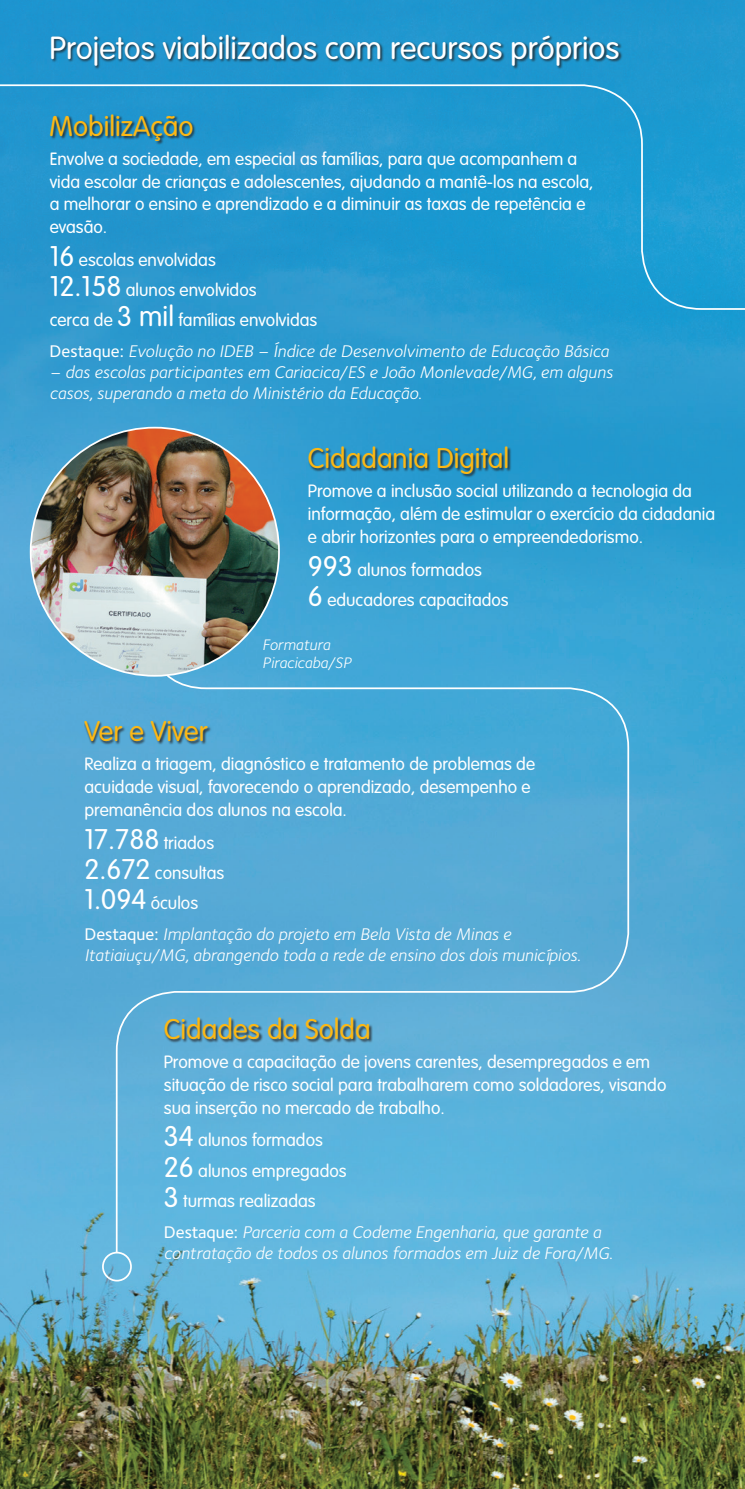
<style>
.page{position:relative;width:745px;height:1489px;background:#fff}
.page>*{position:absolute;margin:0;border:0;box-sizing:border-box;transform-origin:0 0}
.t1{font:300 31.5px "VAG Rounded Std";color:#fff}
.t2{font:300 28px "VAG Rounded Std";color:#fcb814}
.t3{font:300 17.5px/22.8px "VAG Rounded Std";color:#fff}
.t4{font:italic 17.5px/21px "Foundry Sterling";color:#fff}
.t5{font:italic 15.75px/17.5px "Foundry Sterling";color:#fff}
.s1{font-size:28px}
.s2{font-weight:500;font-style:normal}
</style>
<div class="page">
<img style="left:0;top:0;width:744px;height:1488px">
<svg style="left:0;top:83px;width:744px;height:228px;background:#2299cf"></svg>
<svg style="left:115px;top:566px;width:514px;height:687px;background:#54add8"></svg>
<img style="left:31px;top:427px;width:248px;height:248px;border-radius:124px">
<div style="left:52px;top:35px;width:570px;height:35px;background:#231f20;opacity:.8"></div>
<div style="left:102px;top:1251px;width:30px;height:30px;border:2px solid #fff;border-radius:50%"></div>
<div style="left:50px;top:114px;width:146px;height:31px;background:#231f20;opacity:.8"></div>
<div style="left:308px;top:447px;width:203px;height:31px;background:#231f20;opacity:.8"></div>
<div style="left:84px;top:721px;width:127px;height:24px;background:#231f20;opacity:.8"></div>
<div style="left:164px;top:1017px;width:208px;height:26px;background:#231f20;opacity:.8"></div>
<h1 class="t1" style="left:50px;top:30px;width:571px">Projetos viabilizados com recursos próprios</h1>
<h2 class="t2" style="left:50px;top:110px;width:145px">MobilizAção</h2>
<p class="t3" style="left:50px;top:148px;width:545px">Envolve a sociedade, em especial as famílias, para que acompanhem a vida escolar de crianças e adolescentes, ajudando a mantê-los na escola, a melhorar o ensino e aprendizado e a diminuir as taxas de repetência e evasão.</p>
<p class="t3" style="left:50px;top:245px;width:269px;line-height:30.3px"><span class="s1">16</span> escolas envolvidas<br><span class="s1">12.158</span> alunos envolvidos<br>cerca de <span class="s1">3 mil</span> famílias envolvidas</p>
<p class="t4" style="left:50px;top:341px;width:560px"><span class="s2">Destaque:</span> Evolução no IDEB – Índice de Desenvolvimento de Educação Básica</p>
<p class="t4" style="left:50px;top:362px;width:564px">– das escolas participantes em Cariacica/ES e João Monlevade/MG, em alguns casos, superando a meta do Ministério da Educação.</p>
<h2 class="t2" style="left:308px;top:442px;width:203px">Cidadania Digital</h2>
<p class="t3" style="left:308px;top:480px;width:408px">Promove a inclusão social utilizando a tecnologia da informação, além de estimular o exercício da cidadania e abrir horizontes para o empreendedorismo.</p>
<p class="t3" style="left:308px;top:555px;width:202px;line-height:30.3px"><span class="s1">993</span> alunos formados<br><span class="s1">6</span> educadores capacitados</p>
<h2 class="t2" style="left:84px;top:715px;width:125px">Ver e Viver</h2>
<p class="t5" style="left:262px;top:636px;width:90px">Formatura<br>Piracicaba/SP</p>
<p class="t3" style="left:84px;top:753px;width:452px">Realiza a triagem, diagnóstico e tratamento de problemas de acuidade visual, favorecendo o aprendizado, desempenho e premanência dos alunos na escola.</p>
<p class="t3" style="left:84px;top:828px;width:141px;line-height:30.3px"><span class="s1">17.788</span> triados<br><span class="s1">2.672</span> consultas<br><span class="s1">1.094</span> óculos</p>
<p class="t4" style="left:84px;top:923px;width:497px"><span class="s2">Destaque:</span> Implantação do projeto em Bela Vista de Minas e<br>Itatiaiuçu/MG, abrangendo toda a rede de ensino dos dois municípios.</p>
<h2 class="t2" style="left:164px;top:1013px;width:208px">Cidades da Solda</h2>
<p class="t3" style="left:164px;top:1051px;width:503px">Promove a capacitação de jovens carentes, desempregados e em situação de risco social para trabalharem como soldadores, visando sua inserção no mercado de trabalho.</p>
<p class="t3" style="left:164px;top:1125px;width:184px;line-height:30.3px"><span class="s1">34</span> alunos formados<br><span class="s1">26</span> alunos empregados<br><span class="s1">3</span> turmas realizadas</p>
<p class="t4" style="left:164px;top:1221px;width:450px"><span class="s2">Destaque:</span> Parceria com a Codeme Engenharia, que garante a contratação de todos os alunos formados em Juiz de Fora/MG.</p>
</div>
